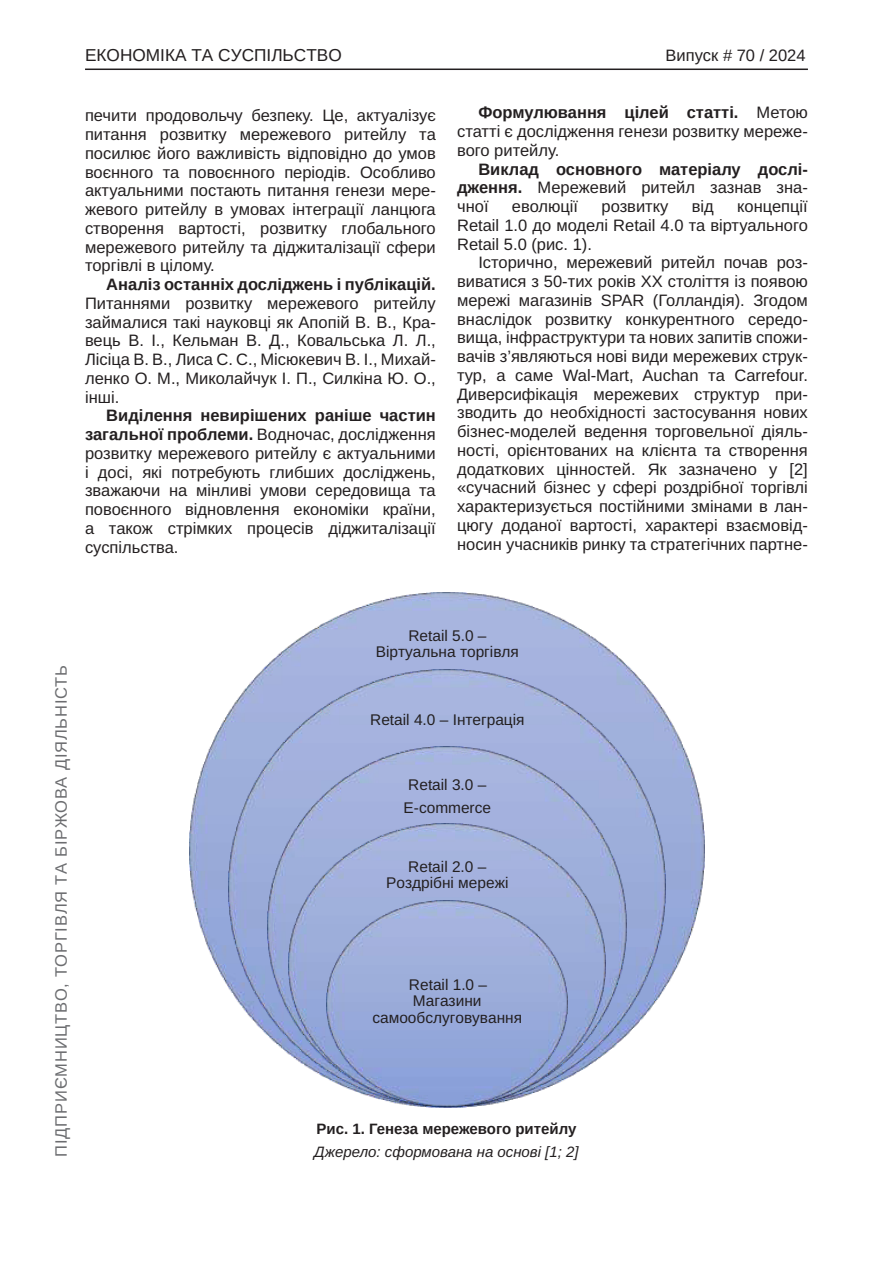
<style>
.page{position:relative;width:893px;height:1263px;background:#fff}
.page>*{position:absolute;margin:0;border:0;box-sizing:border-box;transform-origin:0 0}
.t1{font:17.25px "Arimo";color:#231f20}
.Текст_основной_G{font:16.5px/18.8px "Arimo";color:#231f20;text-align:justify}
.Текст_основной_G-2{font:700 16.5px/18.8px "Arimo";color:#231f20;text-align:justify}
.t2{font:16.5px "Arimo";letter-spacing:.05em;color:#6c6d70}
.t3{font:16.5px "Arimo";color:#231f20}
.t4{font:15.45px/16px "Arimo Roman";color:#231f20;text-align:center}
.Джерело{font:italic 15px "Arimo";color:#231f20}
.Рисунок_N{font:700 15px "Arimo";color:#231f20}
.s1{font-weight:700}
.s2{font-weight:400}
.s3{font-family:"Arimo"}
</style>
<div class="page">
<hr style="left:85px;top:69px;width:723px;height:1px;background:#231f20">
<img style="left:190px;top:592px;width:515px;height:515px">
<img style="left:229px;top:670px;width:436px;height:436px">
<img style="left:267px;top:747px;width:360px;height:359px">
<img style="left:289px;top:824px;width:316px;height:282px">
<img style="left:327px;top:901px;width:240px;height:205px">
<p class="t1" style="left:85px;top:45px;width:258px">ЕКОНОМІКА ТА СУСПІЛЬСТВО</p>
<p class="t3" style="left:665px;top:46px;width:142px">Випуск # 70 / 2024</p>
<p class="Текст_основной_G" style="left:85px;top:106px;width:352px">печити продовольчу безпеку. Це, актуалізує питання розвитку мережевого ритейлу та посилює його важливість відповідно до умов воєнного та повоєнного періодів. Особливо актуальними постають питання генези мере&shy;жевого ритейлу в умовах інтеграції ланцюга створення вартості, розвитку глобального мережевого ритейлу та діджиталізації сфери торгівлі в цілому.</p>
<p class="Текст_основной_G" style="left:85px;top:275px;width:352px;text-indent:21px"><span class="s1">Аналіз останніх досліджень і публікацій.<br></span>Питаннями розвитку мережевого ритейлу займалися такі науковці як Апопій В. В., Кра&shy;вець В. І., Кельман В. Д., Ковальська Л. Л., Лісіца В. В., Лиса С. С., Місюкевич В. І., Михай&shy;ленко О. М., Миколайчук І. П., Силкіна Ю. О., інші.</p>
<p class="Текст_основной_G" style="left:85px;top:406px;width:352px;text-indent:21px"><span class="s1">Виділення невирішених раніше частин загальної проблеми.</span> Водночас, дослідження розвитку мережевого ритейлу є актуальними і досі, які потребують глибших досліджень, зважаючи на мінливі умови середовища та повоєнного відновлення економіки країни, а також стрімких процесів діджиталізації суспільства.</p>
<p class="Текст_основной_G" style="left:457px;top:104px;width:352px;text-indent:21px"><span class="s1">Формулювання цілей статті.</span> Метою статті є дослідження генези розвитку мереже&shy;вого ритейлу.</p>
<p class="Текст_основной_G-2" style="left:457px;top:160px;width:352px;text-indent:21px">Виклад основного матеріалу дослі&shy;дження. <span class="s2">Мережевий ритейл зазнав зна&shy;чної</span></p>
<p class="Текст_основной_G" style="left:457px;top:197px;width:352px;text-indent:280px">концепції Retail 1.0 до моделі Retail 4.0 та віртуального Retail 5.0 (рис. 1).</p>
<p class="Текст_основной_G" style="left:457px;top:254px;width:352px;text-indent:21px">Історично, мережевий ритейл почав роз&shy;виватися з 50-тих років ХХ століття із появою мережі магазинів SPAR (Голландія). Згодом внаслідок розвитку конкурентного середо&shy;вища, інфраструктури та нових запитів спожи&shy;вачів з’являються нові види мережевих струк&shy;тур, а саме Wal-Mart, Auchan та Carrefour.<br>Диверсифікація мережевих структур при&shy;зводить до необхідності застосування нових бізнес-моделей ведення торговельної діяль&shy;ності, орієнтованих на клієнта та створення додаткових цінностей. Як зазначено у [2] «сучасний бізнес у сфері роздрібної торгівлі характеризується постійними змінами в лан&shy;цюгу доданої вартості, характері взаємовід&shy;носин учасників ринку та стратегічних партне-</p>
<p class="Текст_основной_G" style="left:512px;top:197px;width:68px">еволюції</p>
<p class="Текст_основной_G" style="left:601px;top:197px;width:68px">розвитку</p>
<p class="Текст_основной_G" style="left:692px;top:197px;width:24px">від</p>
<p class="t2" style="left:52px;top:1157px;width:493px;rotate:-90deg">ПІДПРИЄМНИЦТВО, ТОРГІВЛЯ ТА БІРЖОВА ДІЯЛЬНІСТЬ</p>
<p class="t4" style="left:376px;top:628px;width:145px">Retail 5.0 <span class="s3">–<br></span>Віртуальна торгівля</p>
<p class="t4" style="left:370px;top:712px;width:156px">Retail 4.0 – Інтеграція</p>
<p class="t4" style="left:404px;top:774px;width:89px;line-height:22.2px">Retail 3.0 –<br>E-commerce</p>
<p class="t4" style="left:386px;top:859px;width:124px">Retail 2.0 –<br>Роздрібні мережі</p>
<p class="t4" style="left:372px;top:977px;width:151px">Retail 1.0 –<br>Магазини самообслуговування</p>
<p class="Рисунок_N" style="left:317px;top:1118px;width:261px">Рис. 1. Генеза мережевого ритейлу</p>
<p class="Джерело" style="left:314px;top:1141px;width:266px">Джерело: сформована на основі [1; 2]</p>
</div>
